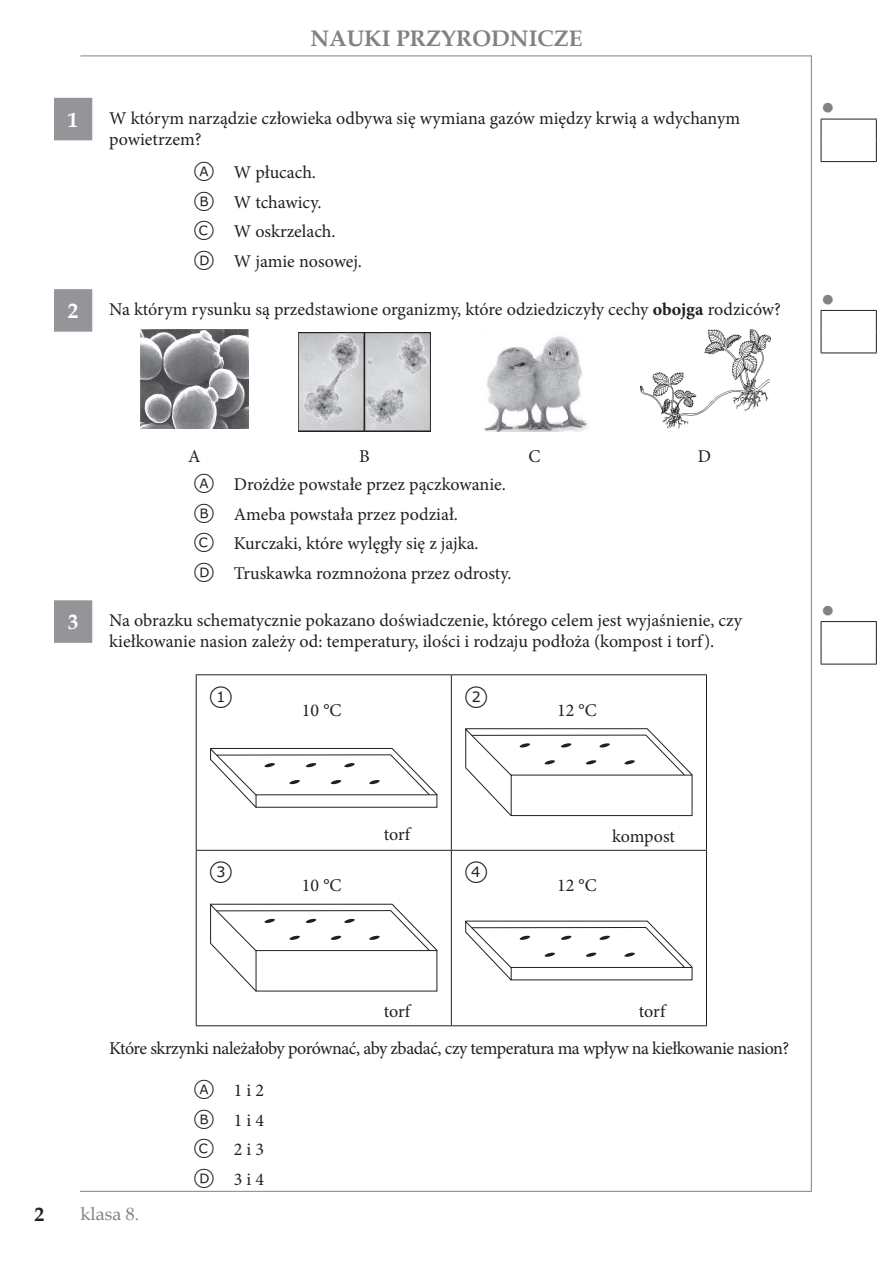
<style>
.page{position:relative;width:893px;height:1263px;background:#fff}
.page>*{position:absolute;margin:0;border:0;box-sizing:border-box;transform-origin:0 0}
.t1{font:27px "TIMSS options";color:#231f20}
.t2{font:700 22.5px "Book Antiqua";color:#808285}
.t3{font:22.5px "Arial";color:#808285}
.t4{font:700 21px "Book Antiqua";color:#fff}
.t5{font:700 19.5px "Book Antiqua";color:#231f20}
.t6{font:18px/29.5px "Minion Pro";color:#231f20}
.t7{font:18px/36.8px "Minion Pro";letter-spacing:-.025em;color:#231f20}
.t8{font:18px "Book Antiqua";color:#808285}
.s1{font-family:"TIMSS options";font-size:24px}
.s2{font-weight:700}
</style>
<div class="page">
<hr style="left:80px;top:56px;width:731px;height:1px;background:#808285">
<hr style="left:811px;top:56px;width:1px;height:1136px;background:#808285">
<hr style="left:80px;top:1191px;width:731px;height:1px;background:#808285">
<svg style="left:54px;top:98px;width:38px;height:545px"></svg>
<hr style="left:821px;top:119px;width:56px;height:1px;background:#231f20">
<svg style="left:821px;top:119px;width:1px;height:42px"></svg>
<svg style="left:876px;top:119px;width:1px;height:42px"></svg>
<hr style="left:821px;top:161px;width:56px;height:1px;background:#231f20">
<hr style="left:821px;top:310px;width:56px;height:1px;background:#231f20">
<svg style="left:821px;top:311px;width:1px;height:42px"></svg>
<svg style="left:876px;top:311px;width:1px;height:42px"></svg>
<hr style="left:821px;top:353px;width:56px;height:1px;background:#231f20">
<hr style="left:821px;top:621px;width:56px;height:1px;background:#231f20">
<svg style="left:821px;top:622px;width:1px;height:42px"></svg>
<svg style="left:876px;top:622px;width:1px;height:42px"></svg>
<hr style="left:821px;top:664px;width:56px;height:1px;background:#231f20">
<img style="left:140px;top:329px;width:108px;height:99px">
<img style="left:298px;top:332px;width:132px;height:99px">
<img style="left:484px;top:336px;width:106px;height:95px">
<img style="left:639px;top:329px;width:131px;height:99px">
<hr style="left:196px;top:674px;width:255px;height:1px;background:#231f20">
<hr style="left:196px;top:675px;width:1px;height:175px;background:#231f20">
<hr style="left:451px;top:674px;width:256px;height:1px;background:#231f20">
<hr style="left:451px;top:675px;width:1px;height:175px;background:#231f20">
<hr style="left:706px;top:675px;width:1px;height:175px;background:#231f20">
<hr style="left:196px;top:850px;width:255px;height:1px;background:#231f20">
<hr style="left:196px;top:851px;width:1px;height:174px;background:#231f20">
<hr style="left:451px;top:850px;width:256px;height:1px;background:#231f20">
<hr style="left:451px;top:851px;width:1px;height:174px;background:#231f20">
<hr style="left:706px;top:851px;width:1px;height:174px;background:#231f20">
<hr style="left:196px;top:1025px;width:255px;height:1px;background:#231f20">
<hr style="left:451px;top:1025px;width:256px;height:1px;background:#231f20">
<svg style="left:210px;top:747px;width:228px;height:61px"></svg>
<svg style="left:465px;top:728px;width:228px;height:89px"></svg>
<svg style="left:210px;top:903px;width:228px;height:89px"></svg>
<svg style="left:465px;top:920px;width:228px;height:61px"></svg>
<p class="t2" style="left:311px;top:23px;width:273px">NAUKI PRZYRODNICZE</p>
<p class="t4" style="left:68px;top:105px;width:12px">1</p>
<p class="t6" style="left:109px;top:107px;width:632px;line-height:21px">W którym narządzie człowieka odbywa się wymiana gazów między krwią a wdychanym powietrzem?</p>
<p class="t6" style="left:194px;top:158px;width:169px"><span class="s1">A</span> W płucach.<br><span class="s1">B</span> W tchawicy.<br><span class="s1">C</span> W oskrzelach.<br><span class="s1">D</span> W jamie nosowej.</p>
<p class="t4" style="left:68px;top:297px;width:12px">2</p>
<p class="t6" style="left:109px;top:295px;width:673px">Na którym rysunku są przedstawione organizmy, które odziedziczyły cechy <span class="s2">obojga</span> rodziców?</p>
<p class="t3" style="left:821px;top:92px;width:15px">●</p>
<p class="t3" style="left:821px;top:283px;width:15px">●</p>
<p class="t6" style="left:188px;top:442px;width:14px">A</p>
<p class="t6" style="left:359px;top:442px;width:12px">B</p>
<p class="t6" style="left:528px;top:442px;width:13px">C</p>
<p class="t6" style="left:698px;top:442px;width:15px">D</p>
<p class="t6" style="left:194px;top:470px;width:319px"><span class="s1">A</span> Drożdże powstałe przez pączkowanie.<br><span class="s1">B</span> Ameba powstała przez podział.<br><span class="s1">C</span> Kurczaki, które wylęgły się z jajka.<br><span class="s1">D</span> Truskawka rozmnożona przez odrosty.</p>
<p class="t4" style="left:68px;top:608px;width:12px">3</p>
<p class="t6" style="left:109px;top:610px;width:634px;line-height:21px">Na obrazku schematycznie pokazano doświadczenie, którego celem jest wyjaśnienie, czy kiełkowanie nasion zależy od: temperatury, ilości i rodzaju podłoża (kompost i torf).</p>
<h1 class="t1" style="left:210px;top:683px;width:24px">1</h1>
<h1 class="t1" style="left:465px;top:683px;width:24px">2</h1>
<p class="t6" style="left:302px;top:695px;width:41px">10 °C</p>
<p class="t6" style="left:557px;top:695px;width:41px">12 °C</p>
<h1 class="t1" style="left:210px;top:858px;width:24px">3</h1>
<p class="t6" style="left:302px;top:871px;width:41px">10 °C</p>
<p class="t6" style="left:384px;top:819px;width:28px">torf</p>
<h1 class="t1" style="left:465px;top:858px;width:24px">4</h1>
<p class="t6" style="left:557px;top:871px;width:41px">12 °C</p>
<p class="t6" style="left:612px;top:821px;width:64px">kompost</p>
<p class="t3" style="left:821px;top:594px;width:15px">●</p>
<p class="t7" style="left:109px;top:993px;width:682px;text-indent:530px">torf<br>Które skrzynki należałoby porównać, aby zbadać, czy temperatura ma wpływ na kiełkowanie nasion?</p>
<p class="t6" style="left:194px;top:1076px;width:71px;text-align:justify"><span class="s1">A</span> 1 i 2<br><span class="s1">B</span> 1 i 4<br><span class="s1">C</span> 2 i 3<br><span class="s1">D</span> 3 i 4</p>
<p class="t6" style="left:384px;top:997px;width:28px">torf</p>
<p class="t5" style="left:35px;top:1201px;width:11px">2</p>
<p class="t8" style="left:81px;top:1201px;width:60px">klasa 8.</p>
</div>
